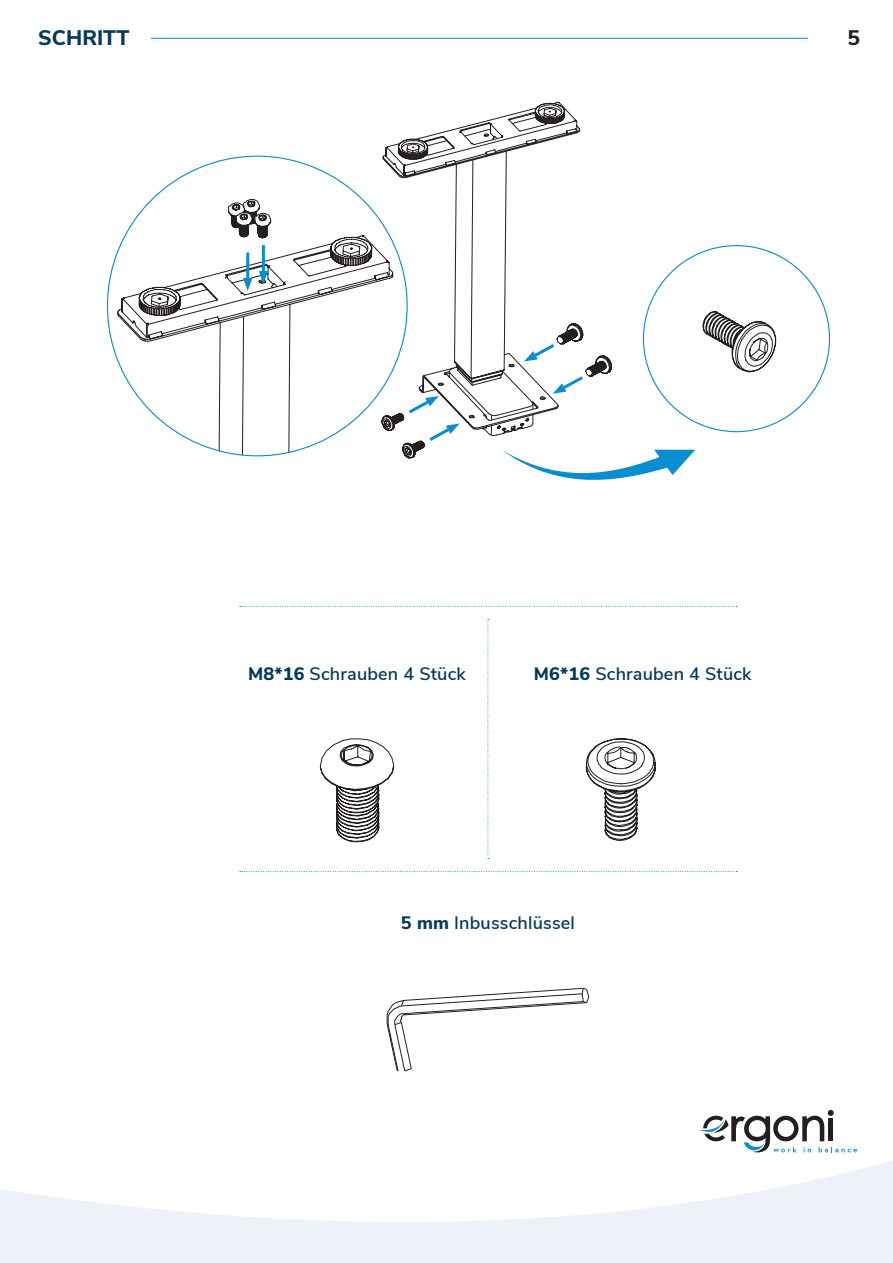
<style>
.page{position:relative;width:893px;height:1263px;background:#fff}
.page>*{position:absolute;margin:0;border:0;box-sizing:border-box;transform-origin:0 0}
.t1{font:800 21px "Nunito Sans";color:#033a5a}
.t2{font:800 21px "Nunito Sans";color:#231f20}
.Beschreibungstext_12{font:600 18px "Nunito Sans";letter-spacing:.01em;color:#033a5a}
.s1{font-weight:800}
</style>
<div class="page">
<hr style="left:34px;top:38px;width:815px;height:1px;background:#078ed0">
<div style="left:809px;top:23px;width:51px;height:26px;background:#fff"></div>
<div style="left:34px;top:24px;width:117px;height:26px;background:#fff"></div>
<svg style="left:0;top:987px;width:893px;height:276px"></svg>
<svg style="left:699px;top:1110px;width:158px;height:42px"></svg>
<svg style="left:387px;top:988px;width:202px;height:83px"></svg>
<svg style="left:240px;top:606px;width:497px;height:1px"></svg>
<svg style="left:488px;top:619px;width:1px;height:240px"></svg>
<svg style="left:240px;top:871px;width:497px;height:1px"></svg>
<svg style="left:117px;top:102px;width:460px;height:353px"></svg>
<svg style="left:118px;top:342px;width:275px;height:111px"></svg>
<svg style="left:146px;top:261px;width:630px;height:111px"></svg>
<svg style="left:706px;top:312px;width:63px;height:58px"></svg>
<svg style="left:381px;top:396px;width:79px;height:62px"></svg>
<svg style="left:524px;top:323px;width:88px;height:71px"></svg>
<svg style="left:502px;top:450px;width:193px;height:30px"></svg>
<svg style="left:586px;top:738px;width:69px;height:103px"></svg>
<svg style="left:117px;top:199px;width:276px;height:143px"></svg>
<svg style="left:320px;top:738px;width:74px;height:104px"></svg>
<p class="t1" style="left:38px;top:23px;width:93px">SCHRITT</p>
<p class="t2" style="left:847px;top:22px;width:14px">5</p>
<p class="Beschreibungstext_12" style="left:248px;top:660px;width:219px"><span class="s1">M8*16</span> Schrauben 4 Stück</p>
<p class="Beschreibungstext_12" style="left:534px;top:660px;width:219px"><span class="s1">M6*16</span> Schrauben 4 Stück</p>
<p class="Beschreibungstext_12" style="left:401px;top:910px;width:175px"><span class="s1">5 mm</span> Inbusschlüssel</p>
</div>
